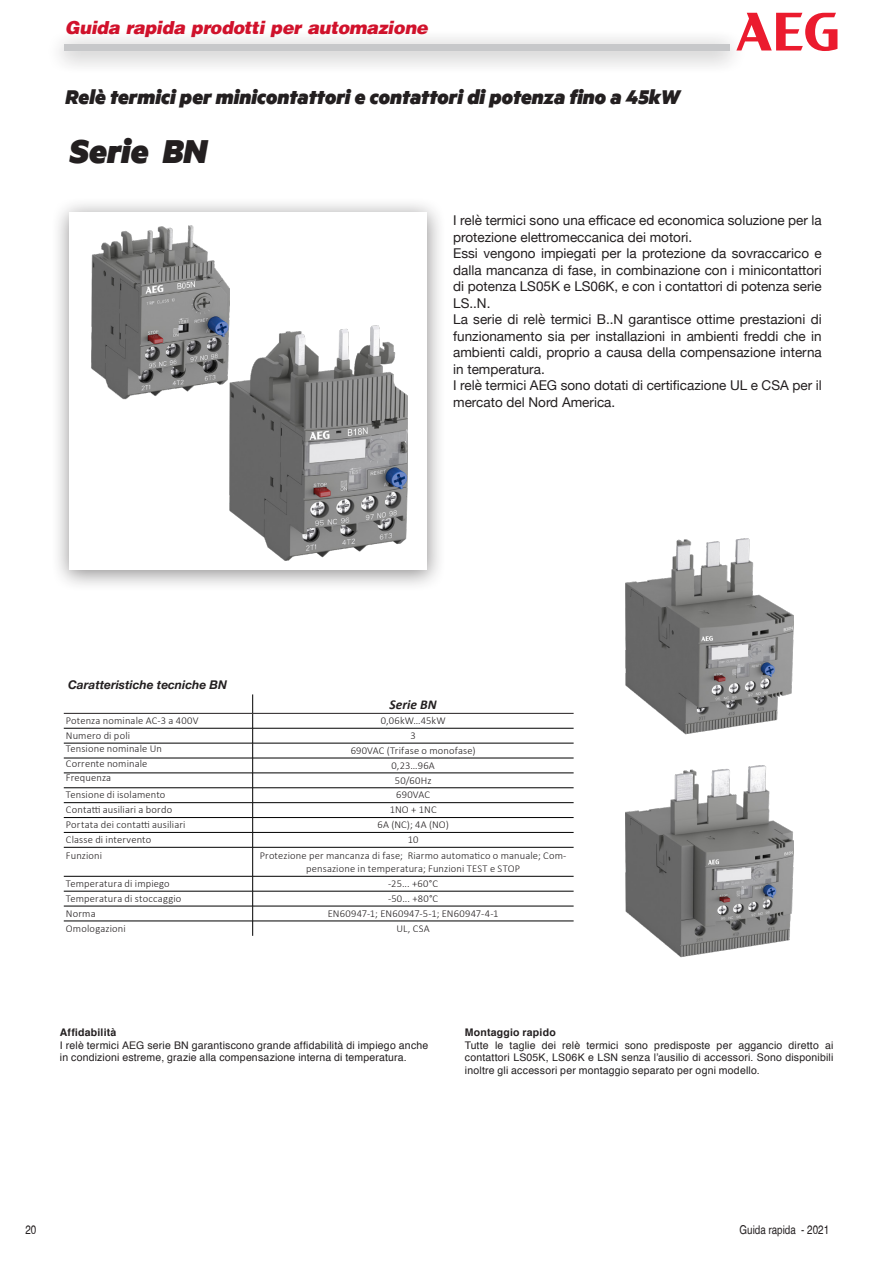
<style>
.page{position:relative;width:893px;height:1263px;background:#fff}
.page>*{position:absolute;margin:0;border:0;box-sizing:border-box;transform-origin:0 0}
.t1{font:italic 900 37.5px "Metric";color:#231f20}
.t2{font:italic 900 22.5px "Metric";color:#231f20}
.t3{font:italic 900 18px "Helvetica";color:#d1122c}
.t4{font:13.5px/16.5px "Helvetica Neue";color:#231f20}
.t5{font:italic 700 13.5px "Calibri";color:#231f20}
.t6{font:italic 700 12px "Helvetica Neue";color:#231f20}
.t7{font:condensed 12px "Helvetica";color:#231f20}
.t8{font:300 10.5px/12.6px "Calibri";letter-spacing:.015em;color:#231f20;text-align:center}
.t9{font:10.5px/12.6px "Helvetica";letter-spacing:.015em;color:#231f20}
.t10{font:700 10.5px "Helvetica";letter-spacing:.02em;color:#231f20}
</style>
<div class="page">
<div style="left:46px;top:30px;width:701px;height:44px;background:#231f20;opacity:.5"></div>
<div style="left:64px;top:45px;width:665px;height:6px;background:#c7c8ca"></div>
<svg style="left:736px;top:13px;width:101px;height:38px"></svg>
<svg style="left:64px;top:714px;width:510px;height:222px"></svg>
<hr style="left:64px;top:728px;width:189px;height:1px;background:#000">
<hr style="left:253px;top:728px;width:321px;height:1px;background:#000">
<hr style="left:64px;top:743px;width:189px;height:1px;background:#000">
<hr style="left:253px;top:743px;width:321px;height:1px;background:#000">
<hr style="left:64px;top:758px;width:189px;height:1px;background:#000">
<hr style="left:253px;top:758px;width:321px;height:1px;background:#000">
<hr style="left:64px;top:773px;width:189px;height:1px;background:#000">
<hr style="left:253px;top:773px;width:321px;height:1px;background:#000">
<hr style="left:64px;top:787px;width:189px;height:1px;background:#000">
<hr style="left:253px;top:787px;width:321px;height:1px;background:#000">
<hr style="left:64px;top:802px;width:189px;height:1px;background:#000">
<hr style="left:253px;top:802px;width:321px;height:1px;background:#000">
<hr style="left:64px;top:817px;width:189px;height:1px;background:#000">
<hr style="left:253px;top:817px;width:321px;height:1px;background:#000">
<hr style="left:64px;top:832px;width:189px;height:1px;background:#000">
<hr style="left:253px;top:832px;width:321px;height:1px;background:#000">
<hr style="left:64px;top:847px;width:189px;height:1px;background:#000">
<hr style="left:253px;top:847px;width:321px;height:1px;background:#000">
<hr style="left:64px;top:876px;width:189px;height:1px;background:#000">
<hr style="left:253px;top:876px;width:321px;height:1px;background:#000">
<hr style="left:64px;top:891px;width:189px;height:1px;background:#000">
<hr style="left:253px;top:891px;width:321px;height:1px;background:#000">
<hr style="left:64px;top:906px;width:189px;height:1px;background:#000">
<hr style="left:253px;top:906px;width:321px;height:1px;background:#000">
<hr style="left:64px;top:921px;width:189px;height:1px;background:#000">
<hr style="left:253px;top:921px;width:321px;height:1px;background:#000">
<svg style="left:252px;top:694px;width:1px;height:242px"></svg>
<hr style="left:64px;top:713px;width:189px;height:1px;background:#231f20">
<hr style="left:253px;top:713px;width:321px;height:1px;background:#231f20">
<img style="left:625px;top:538px;width:168px;height:420px">
<div style="left:50px;top:197px;width:396px;height:395px;background:#231f20;opacity:.5"></div>
<div style="left:69px;top:212px;width:358px;height:357px;background:#fff"></div>
<img style="left:91px;top:226px;width:139px;height:229px">
<img style="left:230px;top:325px;width:178px;height:267px">
<h3 class="t3" style="left:65px;top:16px;width:364px">Guida rapida prodotti per automazione</h3>
<h2 class="t2" style="left:65px;top:83px;width:616px">Relè termici per minicontattori e contattori di potenza fino a 45kW</h2>
<h1 class="t1" style="left:69px;top:128px;width:139px">Serie BN</h1>
<p class="t6" style="left:68px;top:676px;width:161px">Caratteristiche tecniche BN</p>
<p class="t4" style="left:453px;top:213px;width:370px">I relè termici sono una efficace ed economica soluzione per la protezione elettromeccanica dei motori.<br>Essi vengono impiegati per la protezione da sovraccarico e dalla mancanza di fase, in combinazione con i minicontattori di potenza LS05K e LS06K, e con i contattori di potenza serie LS..N.<br>La serie di relè termici B..N garantisce ottime prestazioni di funzionamento sia per installazioni in ambienti freddi che in ambienti caldi, proprio a causa della compensazione interna in temperatura.<br>I relè termici AEG sono dotati di certificazione UL e CSA per il mercato del Nord America.</p>
<p class="t5" style="left:390px;top:695px;width:49px">Serie BN</p>
<p class="t8" style="left:66px;top:714px;width:134px">Potenza nominale AC-3 a 400V</p>
<p class="t8" style="left:381px;top:714px;width:66px">0,06kW…45kW</p>
<p class="t8" style="left:66px;top:729px;width:66px">Numero di poli</p>
<p class="t8" style="left:410px;top:729px;width:7px">3</p>
<p class="t8" style="left:66px;top:742px;width:98px">Tensione nominale Un</p>
<p class="t8" style="left:351px;top:744px;width:126px">690VAC (Trifase o monofase)</p>
<p class="t8" style="left:66px;top:757px;width:83px">Corrente nominale</p>
<p class="t8" style="left:392px;top:759px;width:45px">0,23…96A</p>
<p class="t8" style="left:66px;top:771px;width:47px">Frequenza</p>
<p class="t8" style="left:395px;top:774px;width:38px">50/60Hz</p>
<p class="t8" style="left:66px;top:788px;width:101px">Tensione di isolamento</p>
<p class="t8" style="left:396px;top:788px;width:35px">690VAC</p>
<p class="t8" style="left:66px;top:803px;width:108px">Contatti ausiliari a bordo</p>
<p class="t8" style="left:390px;top:803px;width:48px">1NO + 1NC</p>
<p class="t8" style="left:66px;top:818px;width:121px">Portata dei contatti ausiliari</p>
<p class="t8" style="left:377px;top:818px;width:73px">6A (NC); 4A (NO)</p>
<p class="t8" style="left:66px;top:833px;width:87px">Classe di intervento</p>
<p class="t8" style="left:408px;top:833px;width:12px">10</p>
<p class="t8" style="left:66px;top:849px;width:38px">Funzioni</p>
<p class="t8" style="left:260px;top:849px;width:308px">Protezione per mancanza di fase; Riarmo automatico o manuale; Com&shy;pensazione in temperatura; Funzioni TEST e STOP</p>
<p class="t8" style="left:66px;top:877px;width:105px">Temperatura di impiego</p>
<p class="t8" style="left:388px;top:877px;width:51px">-25... +60°C</p>
<p class="t8" style="left:66px;top:892px;width:117px">Temperatura di stoccaggio</p>
<p class="t8" style="left:388px;top:892px;width:52px">-50... +80°C</p>
<p class="t8" style="left:66px;top:907px;width:31px">Norma</p>
<p class="t8" style="left:328px;top:907px;width:172px">EN60947-1; EN60947-5-1; EN60947-4-1</p>
<p class="t8" style="left:66px;top:922px;width:61px">Omologazioni</p>
<p class="t8" style="left:396px;top:922px;width:35px">UL, CSA</p>
<p class="t10" style="left:60px;top:1024px;width:58px">Affidabilità</p>
<p class="t9" style="left:60px;top:1039px;width:370px">I relè termici AEG serie BN garantiscono grande affidabilità di impiego anche in condizioni estreme, grazie alla compensazione interna di temperatura.</p>
<p class="t10" style="left:465px;top:1024px;width:92px">Montaggio rapido</p>
<p class="t9" style="left:465px;top:1039px;width:370px;text-align:justify">Tutte le taglie dei relè termici sono predisposte per aggancio diretto ai contattori LS05K, LS06K e LSN senza l’ausilio di accessori. Sono disponibili inoltre gli accessori per montaggio separato per ogni modello.</p>
<p class="t7" style="left:26px;top:1222px;width:12px">20</p>
<p class="t7" style="left:740px;top:1222px;width:91px">Guida rapida - 2021</p>
</div>
